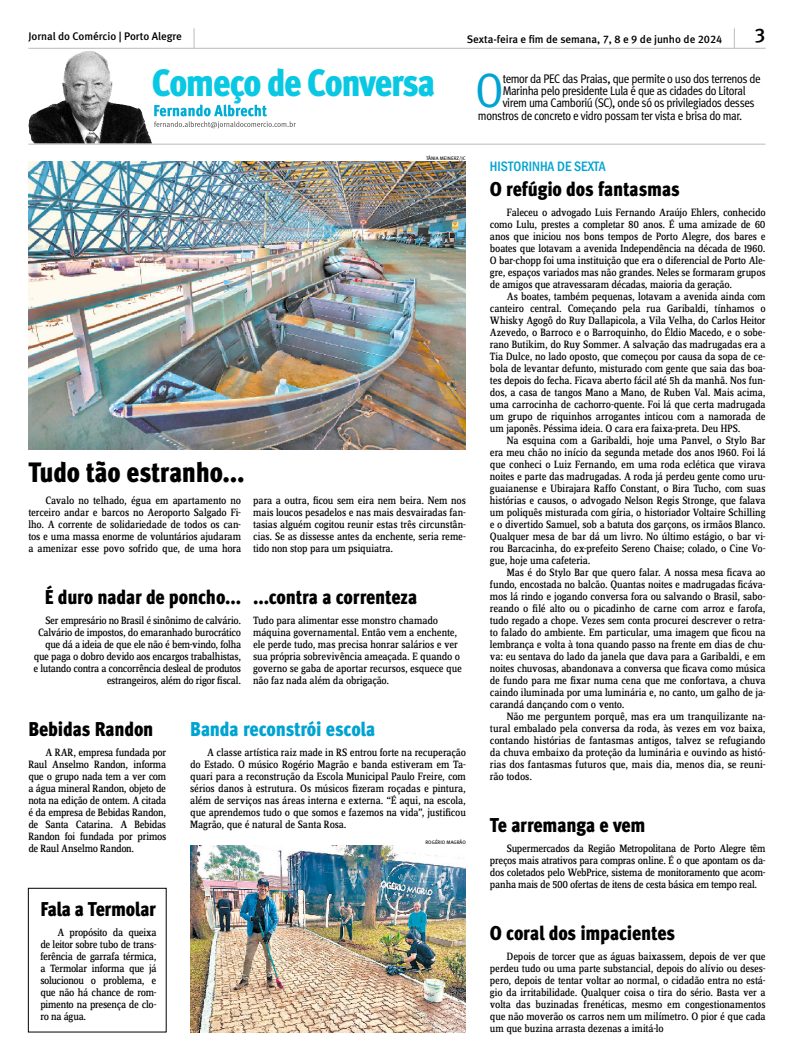
<style>
.page{position:relative;width:794px;height:1063px;background:#fff}
.page>*{position:absolute;margin:0;border:0;box-sizing:border-box;transform-origin:0 0}
.Capitular_ABRE{font:48.2px "Meta Cond";color:#00a3d2}
.t1{font:38px "Meta Cond Black LF";letter-spacing:-.035em;color:#09c8e4}
.TÍTULO_Principal{font:28px "Meta Cond Black LF";letter-spacing:-.01em;color:#000}
.TÍTULO_Secundárias{font:20px "Meta Cond Black LF";letter-spacing:-.01em;color:#000}
.TÍTULO_Secundárias-2{font:20px "Meta Cond Black LF";letter-spacing:-.01em;color:#00a3d2}
.t2{font:19.9px "Meta Medium LF";color:#000}
.Cartola_vital{font:500 condensed 14px "Franklin Gothic";color:#00a3d2}
.Capitular_ABRE-2{font:12.5px "Meta Cond";letter-spacing:-.03em;color:#000}
.TEXTO__Começo_de_con{font:11px/12px "Zine Serif Dis";letter-spacing:-.02em;color:#000;text-align:justify}
.Cabeçalho{font:11px "Meta Medium LF";color:#000}
.Crédito{font:5px "Meta Book Caps";color:#000}
</style>
<div class="page">
<img style="left:28px;top:51px;width:124px;height:93px">
<svg style="left:154px;top:105px;width:142px;height:23px"></svg>
<hr style="left:28px;top:48px;width:737px;height:1px;background:#bbb">
<hr style="left:28px;top:144px;width:737px;height:1px;background:#bbb">
<svg style="left:734px;top:28px;width:1px;height:20px"></svg>
<svg style="left:194px;top:28px;width:1px;height:20px"></svg>
<img style="left:28px;top:161px;width:438px;height:288px">
<img style="left:190px;top:845px;width:276px;height:187px">
<div style="left:28px;top:888px;width:138px;height:144px;border:1px solid #000"></div>
<p class="Cabeçalho" style="left:28px;top:30px;width:155px">Jornal do Comércio | Porto Alegre</p>
<p class="Cabeçalho" style="left:467px;top:32px;width:257px">Sexta-feira e fim de semana, 7, 8 e 9 de junho de 2024</p>
<p class="t2" style="left:754px;top:24px;width:13px">3</p>
<h2 class="t1" style="left:152px;top:60px;width:285px">Começo de Conversa</h2>
<p class="Crédito" style="left:426px;top:156px;width:41px">TÂNIA MEINERZ/JC</p>
<p class="TÍTULO_Principal" style="left:28px;top:456px;width:218px">Tudo tão estranho...</p>
<p class="TEXTO__Começo_de_con" style="left:28px;top:495px;width:214px;text-indent:17px">Cavalo no telhado, égua em apartamento no terceiro andar e barcos no Aeroporto Salgado Fi&shy;lho. A corrente de solidariedade de todos os can&shy;tos e uma massa enorme de voluntários ajudaram a amenizar esse povo sofrido que, de uma hora</p>
<p class="TEXTO__Começo_de_con" style="left:253px;top:495px;width:214px">para a outra, ficou sem eira nem beira. Nem nos mais loucos pesadelos e nas mais desvairadas fan&shy;tasias alguém cogitou reunir estas três circunstân&shy;cias. Se as dissesse antes da enchente, seria reme&shy;tido non stop para um psiquiatra.</p>
<p class="TÍTULO_Secundárias" style="left:45px;top:585px;width:198px">É duro nadar de poncho...</p>
<p class="TEXTO__Começo_de_con" style="left:34px;top:615px;width:209px;text-align:right">Ser empresário no Brasil é sinônimo de calvário.<br>Calvário de impostos, do emaranhado burocrático que dá a ideia de que ele não é bem-vindo, folha que paga o dobro devido aos encargos trabalhistas, e lutando contra a concorrência desleal de produtos estrangeiros, além do rigor fiscal.</p>
<p class="TÍTULO_Secundárias" style="left:253px;top:585px;width:166px">...contra a correnteza</p>
<p class="TEXTO__Começo_de_con" style="left:253px;top:615px;width:210px;text-align:left">Tudo para alimentar esse monstro chamado máquina governamental. Então vem a enchente, ele perde tudo, mas precisa honrar salários e ver sua própria sobrevivência ameaçada. E quando o governo se gaba de aportar recursos, esquece que não faz nada além da obrigação.</p>
<p class="TÍTULO_Secundárias" style="left:28px;top:717px;width:127px">Bebidas Randon</p>
<p class="TEXTO__Começo_de_con" style="left:28px;top:747px;width:139px;text-indent:17px">A RAR, empresa fundada por Raul Anselmo Randon, informa que o grupo nada tem a ver com a água mineral Randon, objeto de nota na edição de ontem. A citada é da empresa de Bebidas Randon, de Santa Catarina. A Bebidas Randon foi fundada por primos de Raul Anselmo Randon.</p>
<p class="TÍTULO_Secundárias" style="left:40px;top:897px;width:117px">Fala a Termolar</p>
<p class="TEXTO__Começo_de_con" style="left:40px;top:927px;width:118px;text-indent:17px">A propósito da queixa de leitor sobre tubo de trans&shy;ferência de garrafa térmica, a Termolar informa que já solucionou o problema, e que não há chance de rom&shy;pimento na presença de clo&shy;ro na água.</p>
<p class="TÍTULO_Secundárias-2" style="left:190px;top:717px;width:187px">Banda reconstrói escola</p>
<p class="TEXTO__Começo_de_con" style="left:190px;top:747px;width:277px;text-indent:17px">A classe artística raiz made in RS entrou forte na recuperação do Estado. O músico Rogério Magrão e banda estiveram em Ta&shy;quari para a reconstrução da Escola Municipal Paulo Freire, com sérios danos à estrutura. Os músicos fizeram roçadas e pintura, além de serviços nas áreas interna e externa. “É aqui, na escola, que aprendemos tudo o que somos e fazemos na vida”, justificou Magrão, que é natural de Santa Rosa.</p>
<p class="Crédito" style="left:425px;top:840px;width:42px">ROGÉRIO MAGRÃO</p>
<p class="Capitular_ABRE" style="left:475px;top:63px;width:30px">O</p>
<p class="Capitular_ABRE-2" style="left:502px;top:71px;width:259px">temor da PEC das Praias, que permite o uso dos terrenos de</p>
<p class="Capitular_ABRE-2" style="left:502px;top:84px;width:244px">Marinha pelo presidente Lula é que as cidades do Litoral</p>
<p class="Capitular_ABRE-2" style="left:502px;top:96px;width:253px">virem uma Camboriú (SC), onde só os privilegiados desses</p>
<p class="Capitular_ABRE-2" style="left:478px;top:108px;width:266px">monstros de concreto e vidro possam ter vista e brisa do mar.</p>
<p class="Cartola_vital" style="left:490px;top:157px;width:117px">HISTORINHA DE SEXTA</p>
<p class="TÍTULO_Secundárias" style="left:490px;top:177px;width:191px">O refúgio dos fantasmas</p>
<p class="TEXTO__Começo_de_con" style="left:490px;top:207px;width:277px;text-indent:17px">Faleceu o advogado Luis Fernando Araújo Ehlers, conhecido como Lulu, prestes a completar 80 anos. É uma amizade de 60 anos que iniciou nos bons tempos de Porto Alegre, dos bares e boates que lotavam a avenida Independência na década de 1960.<br>O bar-chopp foi uma instituição que era o diferencial de Porto Ale&shy;gre, espaços variados mas não grandes. Neles se formaram grupos de amigos que atravessaram décadas, maioria da geração.</p>
<p class="TEXTO__Começo_de_con" style="left:490px;top:291px;width:277px;text-indent:17px">As boates, também pequenas, lotavam a avenida ainda com canteiro central. Começando pela rua Garibaldi, tínhamos o Whisky Agogô do Ruy Dallapicola, a Vila Velha, do Carlos Heitor Azevedo, o Barroco e o Barroquinho, do Éldio Macedo, e o sobe&shy;rano Butikim, do Ruy Sommer. A salvação das madrugadas era a Tia Dulce, no lado oposto, que começou por causa da sopa de ce&shy;bola de levantar defunto, misturado com gente que saia das boa&shy;tes depois do fecha. Ficava aberto fácil até 5h da manhã. Nos fun&shy;dos, a casa de tangos Mano a Mano, de Ruben Val. Mais acima, uma carrocinha de cachorro-quente. Foi lá que certa madrugada um grupo de riquinhos arrogantes inticou com a namorada de um japonês. Péssima ideia. O cara era faixa-preta. Deu HPS.</p>
<p class="TEXTO__Começo_de_con" style="left:490px;top:435px;width:277px;text-indent:17px">Na esquina com a Garibaldi, hoje uma Panvel, o Stylo Bar era meu chão no início da segunda metade dos anos 1960. Foi lá que conheci o Luiz Fernando, em uma roda eclética que virava noites e parte das madrugadas. A roda já perdeu gente como uru&shy;guaianense e Ubirajara Raffo Constant, o Bira Tucho, com suas histórias e causos, o advogado Nelson Regis Stronge, que falava um poliquês misturada com gíria, o historiador Voltaire Schilling e o divertido Samuel, sob a batuta dos garçons, os irmãos Blanco.<br>Qualquer mesa de bar dá um livro. No último estágio, o bar vi&shy;rou Barcacinha, do ex-prefeito Sereno Chaise; colado, o Cine Vo&shy;gue, hoje uma cafeteria.</p>
<p class="TEXTO__Começo_de_con" style="left:490px;top:567px;width:277px;text-indent:17px">Mas é do Stylo Bar que quero falar. A nossa mesa ficava ao fundo, encostada no balcão. Quantas noites e madrugadas ficáva&shy;mos lá rindo e jogando conversa fora ou salvando o Brasil, sabo&shy;reando o filé alto ou o picadinho de carne com arroz e farofa, tudo regado a chope. Vezes sem conta procurei descrever o retra&shy;to falado do ambiente. Em particular, uma imagem que ficou na lembrança e volta à tona quando passo na frente em dias de chu&shy;va: eu sentava do lado da janela que dava para a Garibaldi, e em noites chuvosas, abandonava a conversa que ficava como música de fundo para me fixar numa cena que me confortava, a chuva caindo iluminada por uma luminária e, no canto, um galho de ja&shy;carandá dançando com o vento.</p>
<p class="TEXTO__Começo_de_con" style="left:490px;top:711px;width:277px;text-indent:17px">Não me perguntem porquê, mas era um tranquilizante na&shy;tural embalado pela conversa da roda, às vezes em voz baixa, contando histórias de fantasmas antigos, talvez se refugiando da chuva embaixo da proteção da luminária e ouvindo as histó&shy;rias dos fantasmas futuros que, mais dia, menos dia, se reuni&shy;rão todos.</p>
<p class="TÍTULO_Secundárias" style="left:490px;top:813px;width:157px">Te arremanga e vem</p>
<p class="TEXTO__Começo_de_con" style="left:490px;top:843px;width:277px;text-indent:17px">Supermercados da Região Metropolitana de Porto Alegre têm preços mais atrativos para compras online. É o que apontam os da&shy;dos coletados pelo WebPrice, sistema de monitoramento que acom&shy;panha mais de 500 ofertas de itens de cesta básica em tempo real.</p>
<p class="TÍTULO_Secundárias" style="left:490px;top:921px;width:187px">O coral dos impacientes</p>
<p class="TEXTO__Começo_de_con" style="left:490px;top:951px;width:277px;text-indent:17px">Depois de torcer que as águas baixassem, depois de ver que perdeu tudo ou uma parte substancial, depois do alívio ou deses&shy;pero, depois de tentar voltar ao normal, o cidadão entra no está&shy;gio da irritabilidade. Qualquer coisa o tira do sério. Basta ver a volta das buzinadas frenéticas, mesmo em congestionamentos que não moverão os carros nem um milímetro. O pior é que cada um que buzina arrasta dezenas a imitá-lo</p>
</div>
